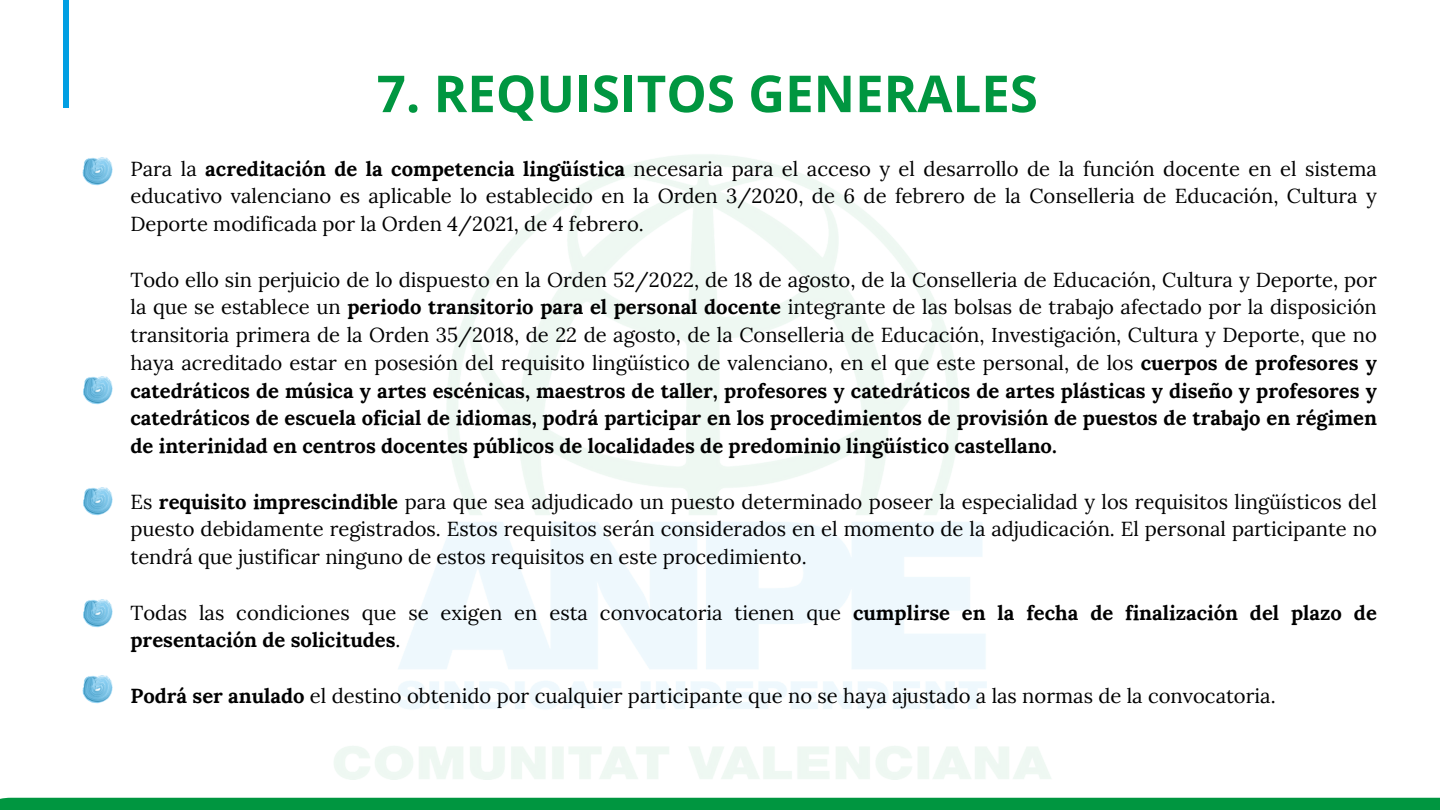
<style>
.page{position:relative;width:1440px;height:810px;background:#fff}
.page>*{position:absolute;margin:0;border:0;box-sizing:border-box;transform-origin:0 0}
.t1{font:700 51px "Open Sans";color:#009640}
.t2{font:20.2px/27.8px "Lora";color:#000;text-align:justify}
.t3{font:700 20.2px/27.8px "Lora";color:#000}
.s1{font-weight:700}
.s2{font-weight:400}
</style>
<div class="page">
<div style="left:0;top:798px;width:1440px;height:12px;background:#009640"></div>
<div style="left:63px;top:0;width:6px;height:108px;background:#019fe3"></div>
<img style="left:82px;top:157px;width:30px;height:29px">
<img style="left:83px;top:376px;width:30px;height:29px">
<img style="left:83px;top:488px;width:30px;height:28px">
<img style="left:83px;top:600px;width:30px;height:28px">
<img style="left:82px;top:676px;width:30px;height:28px">
<p class="t1" style="left:377px;top:58px;width:663px">7. REQUISITOS GENERALES</p>
<p class="t2" style="left:131px;top:154px;width:1248px">Para la <span class="s1">acreditación de la competencia lingüística</span> necesaria para el acceso y el desarrollo de la función docente en el sistema educativo valenciano es aplicable lo establecido en la Orden 3/2020, de 6 de febrero de la Conselleria de Educación, Cultura y Deporte modificada por la Orden 4/2021, de 4 febrero.</p>
<h1 class="t2" style="left:131px;top:265px;width:1248px">Todo ello sin perjuicio de lo dispuesto en la Orden 52/2022, de 18 de agosto, de la Conselleria de Educación, Cultura y Deporte, por la que se establece un <span class="s1">periodo transitorio para el personal docente</span> integrante de las bolsas de trabajo afectado por la disposición transitoria primera de la Orden 35/2018, de 22 de agosto, de la Conselleria de Educación, Investigación, Cultura y Deporte, que no haya acreditado estar en posesión del requisito lingüístico de valenciano, en el que este personal, de los <span class="s1">cuerpos de profesores y catedráticos de música y artes escénicas, maestros de taller, profesores y catedráticos de artes plásticas y diseño y profesores y catedráticos de escuela oficial de idiomas, podrá participar en los procedimientos de provisión de puestos de trabajo en régimen de interinidad en centros docentes públicos de localidades de predominio lingüístico castellano.</span></h1>
<p class="t2" style="left:131px;top:487px;width:1248px">Es <span class="s1">requisito imprescindible</span> para que sea adjudicado un puesto determinado poseer la especialidad y los requisitos lingüísticos del puesto debidamente registrados. Estos requisitos serán considerados en el momento de la adjudicación. El personal participante no tendrá que justificar ninguno de estos requisitos en este procedimiento.</p>
<p class="t3" style="left:131px;top:598px;width:1248px"><span class="s2">Todas las condiciones que se exigen en esta convocatoria tienen que</span> cumplirse en la fecha de finalización del plazo de presentación de solicitudes<span class="s2">.</span></p>
<p class="t2" style="left:131px;top:682px;width:1147px"><span class="s1">Podrá ser anulado</span> el destino obtenido por cualquier participante que no se haya ajustado a las normas de la convocatoria.</p>
</div>
